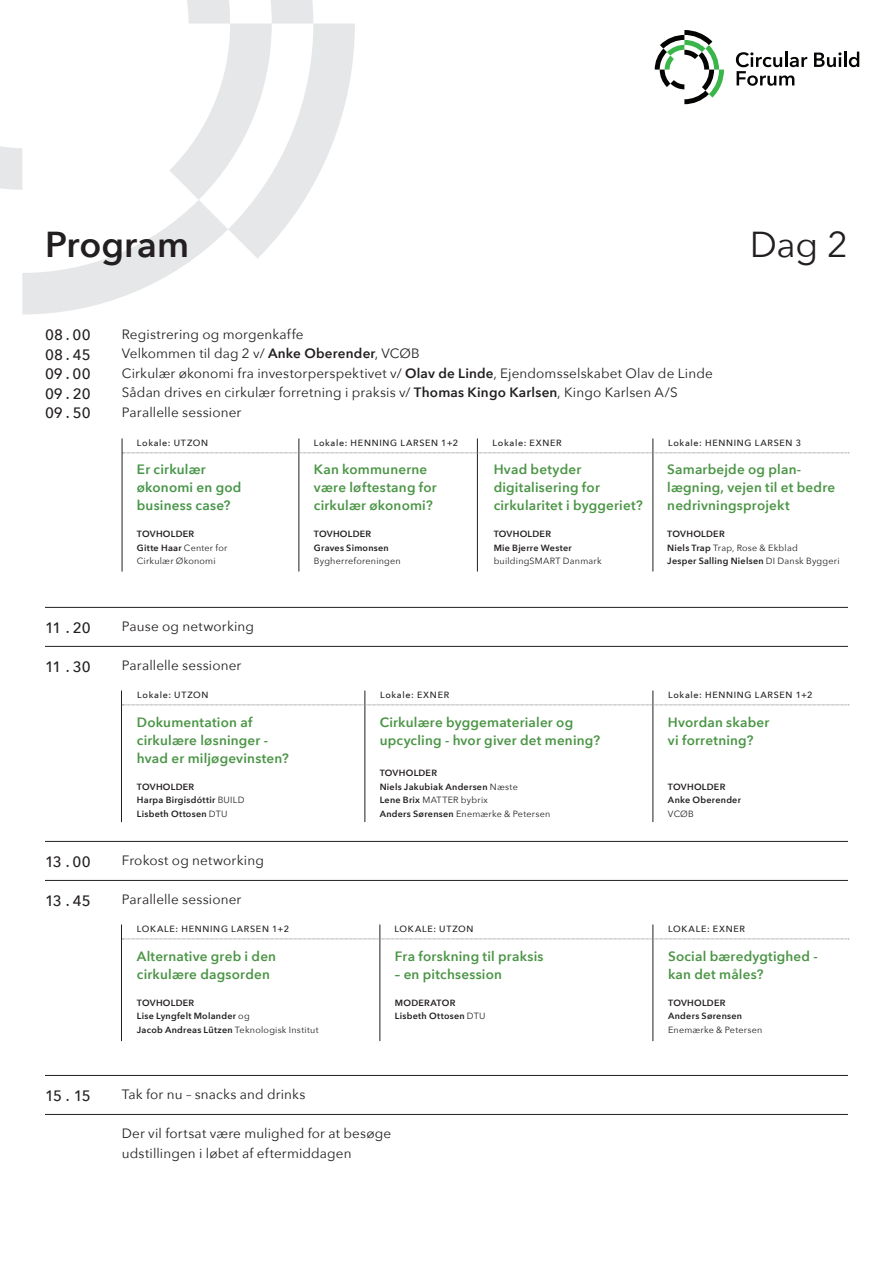
<style>
.page{position:relative;width:893px;height:1263px;background:#fff}
.page>*{position:absolute;margin:0;border:0;box-sizing:border-box;transform-origin:0 0}
.t1{font:600 36px "Avenir Next";color:#231f20}
.t2{font:36px "Avenir Next";color:#231f20}
.t3{font:500 15px "Avenir Next";color:#231f20}
.t4{font:13.5px "Avenir Next";letter-spacing:.01em;color:#231f20}
.t5{font:600 13.5px/18px "Avenir Next";letter-spacing:.015em;color:#4b9546}
.t6{font:600 13.5px "Avenir Next";letter-spacing:.015em;color:#4b9545}
.t7{font:600 13.5px/18px "Avenir Next";letter-spacing:.015em;color:#469548}
.t8{font:600 9px "Avenir Next";letter-spacing:.03em;color:#231f20}
.t9{font:9px "Avenir Next";letter-spacing:.025em;color:#231f20}
.t10{font:500 9px "Avenir Next";letter-spacing:.08em;color:#231f20}
.s1{font-weight:600}
.s2{font-weight:400}
</style>
<div class="page">
<svg style="left:0;top:0;width:355px;height:314px"></svg>
<hr style="left:45px;top:607px;width:803px;height:1px;background:#231f20">
<hr style="left:45px;top:646px;width:803px;height:1px;background:#231f20">
<hr style="left:45px;top:841px;width:803px;height:1px;background:#231f20">
<hr style="left:45px;top:880px;width:803px;height:1px;background:#231f20">
<hr style="left:45px;top:1114px;width:803px;height:1px;background:#231f20">
<hr style="left:45px;top:1075px;width:803px;height:1px;background:#231f20">
<hr style="left:299px;top:438px;width:1px;height:133px;background:#231f20">
<hr style="left:477px;top:438px;width:1px;height:133px;background:#231f20">
<hr style="left:653px;top:438px;width:1px;height:133px;background:#231f20">
<hr style="left:365px;top:690px;width:1px;height:132px;background:#231f20">
<hr style="left:653px;top:690px;width:1px;height:132px;background:#231f20">
<hr style="left:380px;top:924px;width:1px;height:117px;background:#231f20">
<hr style="left:653px;top:924px;width:1px;height:117px;background:#231f20">
<svg style="left:655px;top:30px;width:69px;height:74px"></svg>
<svg style="left:814px;top:52px;width:45px;height:15px"></svg>
<svg style="left:736px;top:52px;width:71px;height:34px"></svg>
<hr style="left:121px;top:690px;width:1px;height:132px;background:#231f20">
<hr style="left:121px;top:924px;width:1px;height:117px;background:#231f20">
<svg style="left:123px;top:453px;width:726px;height:1px"></svg>
<hr style="left:122px;top:438px;width:1px;height:133px;background:#231f20">
<svg style="left:122px;top:705px;width:727px;height:1px"></svg>
<svg style="left:122px;top:939px;width:727px;height:1px"></svg>
<p class="t1" style="left:45px;top:213px;width:146px">Program</p>
<p class="t2" style="left:750px;top:214px;width:100px">Dag 2</p>
<p class="t3" style="left:45px;top:322px;width:47px">08.00</p>
<p class="t3" style="left:45px;top:342px;width:47px">08.45</p>
<p class="t3" style="left:45px;top:361px;width:47px">09.00</p>
<p class="t3" style="left:45px;top:381px;width:47px">09.20</p>
<p class="t3" style="left:45px;top:400px;width:47px">09.50</p>
<p class="t4" style="left:122px;top:323px;width:183px">Registrering og morgenkaffe</p>
<p class="t4" style="left:122px;top:342px;width:300px">Velkommen til dag 2 v/ <span class="s1">Anke Oberender</span>, VCØB</p>
<p class="t4" style="left:122px;top:362px;width:592px">Cirkulær økonomi fra investorperspektivet v/ <span class="s1">Olav de Linde</span>, Ejendomsselskabet Olav de Linde</p>
<p class="t4" style="left:122px;top:381px;width:557px">Sådan drives en cirkulær forretning i praksis v/ <span class="s1">Thomas Kingo Karlsen</span>, Kingo Karlsen A/S</p>
<p class="t4" style="left:122px;top:401px;width:121px">Parallelle sessioner</p>
<p class="t10" style="left:137px;top:435px;width:73px">Lokale: UTZON</p>
<p class="t10" style="left:314px;top:435px;width:146px">Lokale: HENNING LARSEN 1+2</p>
<p class="t10" style="left:493px;top:435px;width:71px">Lokale: EXNER</p>
<p class="t10" style="left:668px;top:435px;width:134px">Lokale: HENNING LARSEN 3</p>
<p class="t7" style="left:137px;top:460px;width:70px">Er cirkulær</p>
<p class="t7" style="left:137px;top:478px;width:106px">økonomi en god business case?</p>
<p class="t8" style="left:137px;top:527px;width:59px">TOVHOLDER</p>
<p class="t8" style="left:137px;top:540px;width:92px">Gitte Haar <span class="s2">Center for</span></p>
<p class="t9" style="left:137px;top:554px;width:80px">Cirkulær Økonomi</p>
<p class="t5" style="left:314px;top:460px;width:115px">Kan kommunerne</p>
<p class="t5" style="left:314px;top:478px;width:124px">være løftestang for cirkulær økonomi?</p>
<p class="t8" style="left:314px;top:527px;width:59px">TOVHOLDER</p>
<p class="t8" style="left:314px;top:540px;width:76px">Graves Simonsen</p>
<p class="t9" style="left:314px;top:554px;width:88px">Bygherreforeningen</p>
<p class="t5" style="left:494px;top:460px;width:89px">Hvad betyder</p>
<p class="t5" style="left:494px;top:478px;width:108px">digitalisering for</p>
<p class="t5" style="left:494px;top:496px;width:151px">cirkularitet i byggeriet?</p>
<p class="t8" style="left:494px;top:527px;width:59px">TOVHOLDER</p>
<p class="t8" style="left:494px;top:540px;width:80px">Mie Bjerre Wester</p>
<p class="t9" style="left:494px;top:554px;width:109px">buildingSMART Danmark</p>
<p class="t6" style="left:667px;top:458px;width:135px">Samarbejde og plan-</p>
<p class="t6" style="left:667px;top:476px;width:169px">lægning, vejen til et bedre</p>
<p class="t6" style="left:667px;top:494px;width:124px">nedrivningsprojekt</p>
<p class="t8" style="left:667px;top:527px;width:59px">TOVHOLDER</p>
<p class="t9" style="left:667px;top:540px;width:132px"><span class="s1">Niels Trap</span> Trap, Rose &amp; Ekblad</p>
<p class="t8" style="left:667px;top:554px;width:174px">Jesper Salling Nielsen <span class="s2">DI Dansk Byggeri</span></p>
<p class="t3" style="left:45px;top:615px;width:47px">11 . 20</p>
<p class="t3" style="left:45px;top:654px;width:47px">11 . 30</p>
<p class="t4" style="left:122px;top:615px;width:134px">Pause og networking</p>
<p class="t4" style="left:122px;top:654px;width:121px">Parallelle sessioner</p>
<p class="t10" style="left:137px;top:687px;width:73px">Lokale: UTZON</p>
<p class="t10" style="left:380px;top:687px;width:71px">Lokale: EXNER</p>
<p class="t10" style="left:668px;top:687px;width:146px">Lokale: HENNING LARSEN 1+2</p>
<p class="t5" style="left:137px;top:712px;width:117px">Dokumentation af</p>
<p class="t5" style="left:137px;top:730px;width:133px">cirkulære løsninger -</p>
<p class="t5" style="left:137px;top:748px;width:154px">hvad er miljøgevinsten?</p>
<p class="t8" style="left:137px;top:779px;width:59px">TOVHOLDER</p>
<p class="t8" style="left:137px;top:792px;width:109px">Harpa Birgisdóttir <span class="s2">BUILD</span></p>
<p class="t8" style="left:137px;top:806px;width:92px">Lisbeth Ottosen <span class="s2">DTU</span></p>
<p class="t5" style="left:380px;top:712px;width:195px">Cirkulære byggematerialer og</p>
<p class="t5" style="left:380px;top:730px;width:222px">upcycling - hvor giver det mening?</p>
<p class="t8" style="left:380px;top:765px;width:59px">TOVHOLDER</p>
<p class="t8" style="left:380px;top:779px;width:140px">Niels Jakubiak Andersen <span class="s2">Næste</span></p>
<p class="t9" style="left:380px;top:792px;width:110px"><span class="s1">Lene Brix</span> MATTER bybrix</p>
<p class="t9" style="left:380px;top:806px;width:172px"><span class="s1">Anders Sørensen</span> Enemærke &amp; Petersen</p>
<p class="t6" style="left:668px;top:710px;width:103px">Hvordan skaber</p>
<p class="t6" style="left:668px;top:728px;width:87px">vi forretning?</p>
<p class="t8" style="left:668px;top:779px;width:59px">TOVHOLDER</p>
<p class="t8" style="left:668px;top:792px;width:75px">Anke Oberender</p>
<p class="t9" style="left:668px;top:806px;width:27px">VCØB</p>
<p class="t3" style="left:45px;top:849px;width:47px">13 . 00</p>
<p class="t3" style="left:45px;top:888px;width:47px">13 . 45</p>
<p class="t4" style="left:122px;top:849px;width:143px">Frokost og networking</p>
<p class="t4" style="left:122px;top:888px;width:121px">Parallelle sessioner</p>
<p class="t10" style="left:137px;top:921px;width:154px">LOKALE: HENNING LARSEN 1+2</p>
<p class="t10" style="left:394px;top:921px;width:81px">LOKALE: UTZON</p>
<p class="t10" style="left:668px;top:921px;width:78px">LOKALE: EXNER</p>
<p class="t6" style="left:137px;top:944px;width:141px">Alternative greb i den</p>
<p class="t6" style="left:137px;top:962px;width:135px">cirkulære dagsorden</p>
<p class="t8" style="left:137px;top:995px;width:59px">TOVHOLDER</p>
<p class="t8" style="left:137px;top:1008px;width:114px">Lise Lyngfelt Molander <span class="s2">og</span></p>
<p class="t9" style="left:137px;top:1022px;width:183px"><span class="s1">Jacob Andreas Lützen</span> Teknologisk Institut</p>
<p class="t5" style="left:395px;top:946px;width:150px">Fra forskning til praksis</p>
<p class="t5" style="left:395px;top:964px;width:109px">– en pitchsession</p>
<p class="t8" style="left:395px;top:995px;width:62px">MODERATOR</p>
<p class="t8" style="left:395px;top:1008px;width:92px">Lisbeth Ottosen <span class="s2">DTU</span></p>
<p class="t5" style="left:668px;top:946px;width:151px">Social bæredygtighed -</p>
<p class="t5" style="left:668px;top:964px;width:97px">kan det måles?</p>
<p class="t8" style="left:668px;top:995px;width:59px">TOVHOLDER</p>
<p class="t8" style="left:668px;top:1008px;width:76px">Anders Sørensen</p>
<p class="t9" style="left:668px;top:1022px;width:96px">Enemærke &amp; Petersen</p>
<p class="t3" style="left:45px;top:1083px;width:47px">15. 15</p>
<p class="t4" style="left:122px;top:1083px;width:185px">Tak for nu – snacks and drinks</p>
<p class="t4" style="left:122px;top:1122px;width:271px">Der vil fortsat være mulighed for at besøge</p>
<p class="t4" style="left:122px;top:1142px;width:231px">udstillingen i løbet af eftermiddagen</p>
</div>
